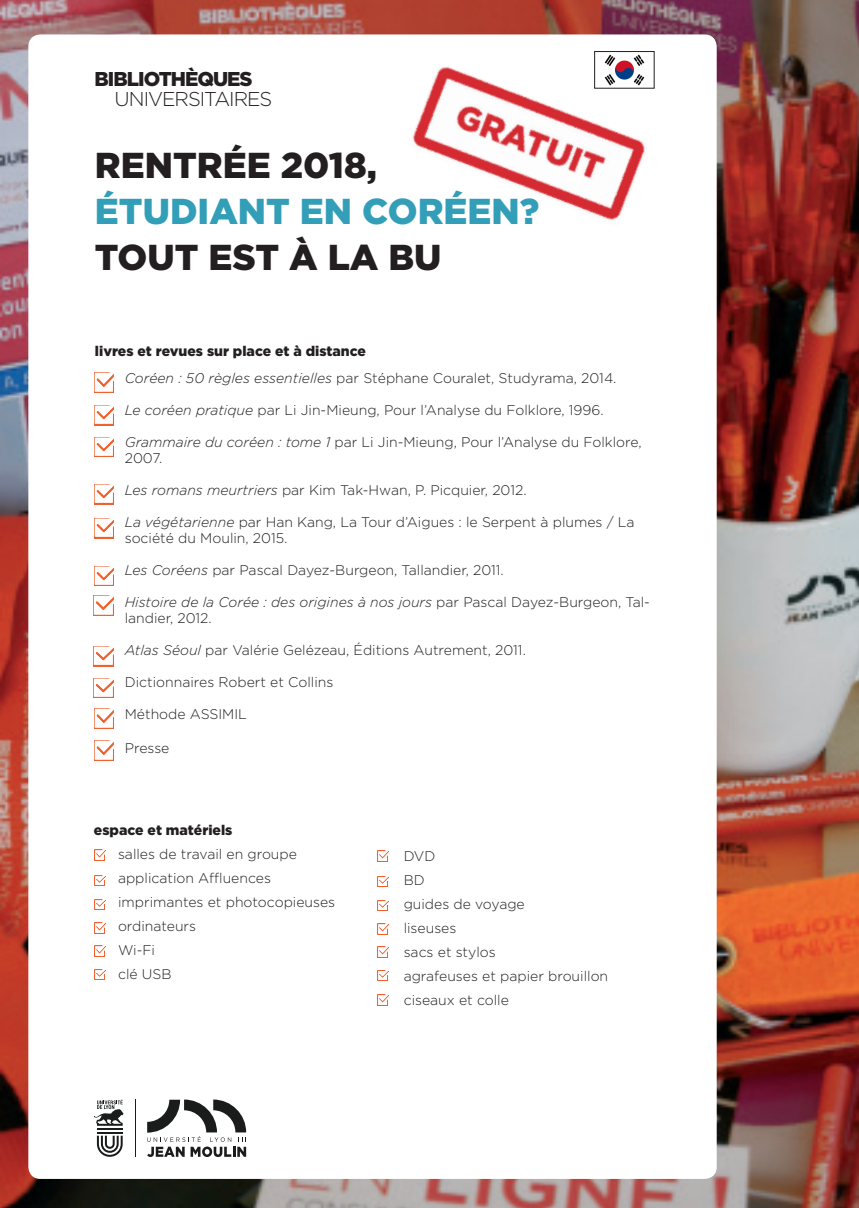
<style>
.page{position:relative;width:859px;height:1208px;background:#fff}
.page>*{position:absolute;margin:0;border:0;box-sizing:border-box;transform-origin:0 0}
.t1{font:900 36px "Gotham";color:#231f20}
.t2{font:900 36px "Gotham";color:#339eb8}
.t3{font:300 20px "Gotham";letter-spacing:-.05em;color:#231f20}
.t4{font:900 20px "Gotham";letter-spacing:-.05em;color:#231f20}
.t5{font:300 14px/16px "Gotham";color:#231f20}
.t6{font:900 14px "Gotham";color:#231f20}
.s1{font-style:italic}
</style>
<div class="page">
<img style="left:0;top:0;width:859px;height:1208px">
<div style="left:28px;top:34px;width:689px;height:1145px;background:#fff;border-radius:12px"></div>
<img style="left:95px;top:373px;width:19px;height:20px">
<svg style="left:95px;top:875px;width:11px;height:10px"></svg>
<svg style="left:95px;top:850px;width:11px;height:10px"></svg>
<svg style="left:95px;top:899px;width:11px;height:10px"></svg>
<svg style="left:95px;top:946px;width:11px;height:10px"></svg>
<svg style="left:95px;top:922px;width:11px;height:11px"></svg>
<svg style="left:95px;top:969px;width:11px;height:10px"></svg>
<svg style="left:377px;top:876px;width:11px;height:10px"></svg>
<svg style="left:377px;top:851px;width:11px;height:10px"></svg>
<svg style="left:377px;top:900px;width:11px;height:10px"></svg>
<svg style="left:377px;top:947px;width:11px;height:10px"></svg>
<svg style="left:377px;top:923px;width:11px;height:11px"></svg>
<svg style="left:377px;top:970px;width:11px;height:10px"></svg>
<svg style="left:377px;top:994px;width:11px;height:11px"></svg>
<img style="left:412px;top:66px;width:238px;height:155px">
<svg style="left:147px;top:1099px;width:100px;height:58px"></svg>
<svg style="left:97px;top:1135px;width:26px;height:21px"></svg>
<hr style="left:97px;top:1131px;width:26px;height:2px;background:#1a1b1b">
<hr style="left:97px;top:1127px;width:26px;height:2px;background:#1a1b1b">
<svg style="left:95px;top:1099px;width:29px;height:26px"></svg>
<hr style="left:135px;top:1099px;width:1px;height:57px;background:#1a1b1b">
<img style="left:95px;top:405px;width:19px;height:20px">
<img style="left:95px;top:437px;width:19px;height:20px">
<img style="left:95px;top:484px;width:19px;height:20px">
<img style="left:95px;top:518px;width:19px;height:20px">
<img style="left:95px;top:566px;width:19px;height:20px">
<img style="left:94px;top:597px;width:19px;height:18px">
<img style="left:94px;top:646px;width:19px;height:20px">
<img style="left:94px;top:678px;width:19px;height:20px">
<img style="left:597px;top:54px;width:53px;height:32px">
<div style="left:594px;top:51px;width:60px;height:37px;border:1px solid #231f20"></div>
<img style="left:95px;top:709px;width:19px;height:20px">
<img style="left:95px;top:741px;width:19px;height:19px">
<p class="t4" style="left:95px;top:67px;width:159px">BIBLIOTHÈQUES</p>
<p class="t3" style="left:115px;top:88px;width:159px">UNIVERSITAIRES</p>
<p class="t1" style="left:95px;top:144px;width:284px">RENTRÉE 2018,</p>
<p class="t2" style="left:95px;top:190px;width:446px">ÉTUDIANT EN CORÉEN?</p>
<p class="t1" style="left:95px;top:236px;width:348px">TOUT EST À LA BU</p>
<p class="t6" style="left:95px;top:343px;width:273px">livres et revues sur place et à distance</p>
<p class="t5" style="left:125px;top:370px;width:493px"><span class="s1">Coréen : 50 règles essentielles</span> par Stéphane Couralet, Studyrama, 2014.</p>
<p class="t5" style="left:125px;top:402px;width:480px"><span class="s1">Le coréen pratique</span> par Li Jin-Mieung, Pour l’Analyse du Folklore, 1996.</p>
<p class="t5" style="left:125px;top:434px;width:518px"><span class="s1">Grammaire du coréen : tome 1</span> par Li Jin-Mieung, Pour l’Analyse du Folklore,<br>2007.</p>
<p class="t5" style="left:125px;top:482px;width:403px"><span class="s1">Les romans meurtriers</span> par Kim Tak-Hwan, P. Picquier, 2012.</p>
<p class="t5" style="left:125px;top:514px;width:511px"><span class="s1">La végétarienne</span> par Han Kang, La Tour d’Aigues : le Serpent à plumes / La société du Moulin, 2015.</p>
<p class="t5" style="left:125px;top:562px;width:381px"><span class="s1">Les Coréens</span> par Pascal Dayez-Burgeon, Tallandier, 2011.</p>
<p class="t5" style="left:125px;top:594px;width:527px"><span class="s1">Histoire de la Corée : des origines à nos jours</span> par Pascal Dayez-Burgeon, Tal&shy;landier, 2012.</p>
<p class="t5" style="left:125px;top:642px;width:403px"><span class="s1">Atlas Séoul</span> par Valérie Gelézeau, Éditions Autrement, 2011.</p>
<p class="t5" style="left:125px;top:674px;width:210px">Dictionnaires Robert et Collins</p>
<p class="t5" style="left:125px;top:706px;width:124px">Méthode ASSIMIL</p>
<p class="t5" style="left:125px;top:740px;width:46px">Presse</p>
<p class="t6" style="left:94px;top:822px;width:140px">espace et matériels</p>
<p class="t5" style="left:118px;top:845px;width:180px">salles de travail en groupe</p>
<p class="t5" style="left:118px;top:869px;width:154px">application Affluences</p>
<p class="t5" style="left:118px;top:893px;width:219px">imprimantes et photocopieuses</p>
<p class="t5" style="left:118px;top:917px;width:80px">ordinateurs</p>
<p class="t5" style="left:118px;top:941px;width:39px">Wi-Fi</p>
<p class="t5" style="left:118px;top:965px;width:55px">clé USB</p>
<p class="t5" style="left:404px;top:847px;width:33px">DVD</p>
<p class="t5" style="left:404px;top:871px;width:23px">BD</p>
<p class="t5" style="left:404px;top:895px;width:123px">guides de voyage</p>
<p class="t5" style="left:404px;top:919px;width:54px">liseuses</p>
<p class="t5" style="left:404px;top:943px;width:94px">sacs et stylos</p>
<p class="t5" style="left:404px;top:967px;width:206px">agrafeuses et papier brouillon</p>
<p class="t5" style="left:404px;top:991px;width:107px">ciseaux et colle</p>
</div>
